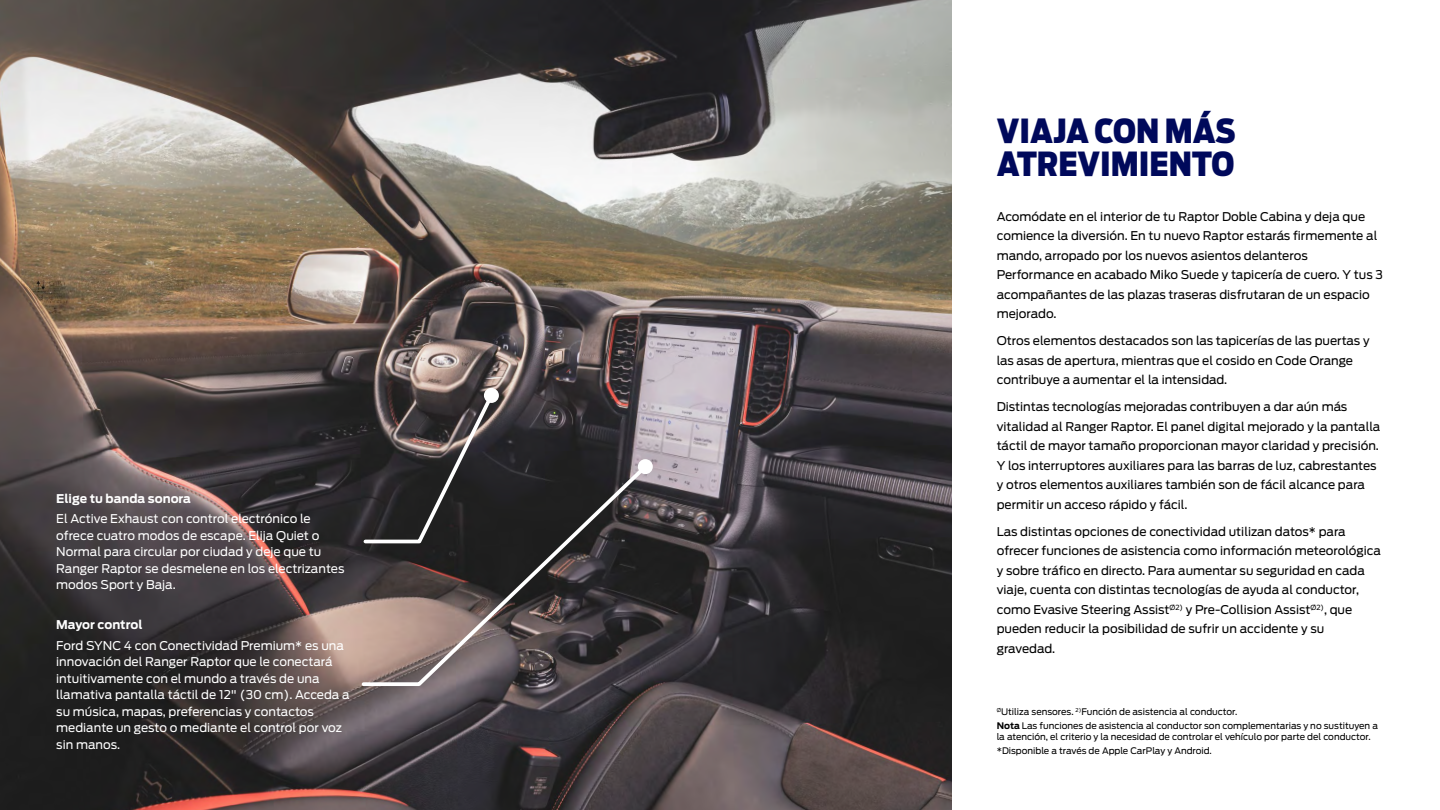
<style>
.page{position:relative;width:1440px;height:810px;background:#fff}
.page>*{position:absolute;margin:0;border:0;box-sizing:border-box;transform-origin:0 0}
.t1{font:900 33px/33px "Ford Antenna Cond";color:#00095b}
.t2{font:12px/19.5px "Ford Antenna";color:#000}
.t3{font:12px/16.5px "Ford Antenna";color:#fff}
.t4{font:700 12px "Ford Antenna";color:#fff}
.t5{font:9px/14.2px "Ford Antenna";color:#000}
.s1{font-weight:700}
</style>
<div class="page">
<img style="left:0;top:0;width:952px;height:810px">
<svg style="left:362px;top:390px;width:134px;height:71px;background:#484242"></svg>
<div style="left:484px;top:388px;width:15px;height:15px;background:#fff;border-radius:50%"></div>
<svg style="left:360px;top:461px;width:291px;height:227px;background:#4a4343"></svg>
<div style="left:638px;top:459px;width:15px;height:15px;background:#fff;border-radius:50%"></div>
<p class="t4" style="left:56px;top:488px;width:136px">Elige tu banda sonora</p>
<p class="t3" style="left:56px;top:509px;width:290px">El Active Exhaust con control electrónico le ofrece cuatro modos de escape. Elija Quiet o Normal para circular por ciudad y deje que tu Ranger Raptor se desmelene en los electrizantes modos Sport y Baja.</p>
<p class="t4" style="left:56px;top:614px;width:88px">Mayor control</p>
<p class="t3" style="left:56px;top:636px;width:295px">Ford SYNC 4 con Conectividad Premium* es una innovación del Ranger Raptor que le conectará intuitivamente con el mundo a través de una llamativa pantalla táctil de 12" (30 cm). Acceda a su música, mapas, preferencias y contactos mediante un gesto o mediante el control por voz sin manos.</p>
<h1 class="t1" style="left:997px;top:110px;width:241px">VIAJA CON MÁS<br>ATREVIMIENTO</h1>
<p class="t2" style="left:997px;top:205px;width:388px">Acomódate en el interior de tu Raptor Doble Cabina y deja que comience la diversión. En tu nuevo Raptor estarás firmemente al mando, arropado por los nuevos asientos delanteros Performance en acabado Miko Suede y tapicería de cuero. Y tus 3 acompañantes de las plazas traseras disfrutaran de un espacio mejorado.</p>
<p class="t2" style="left:997px;top:330px;width:374px">Otros elementos destacados son las tapicerías de las puertas y las asas de apertura, mientras que el cosido en Code Orange contribuye a aumentar el la intensidad.</p>
<p class="t2" style="left:997px;top:396px;width:385px">Distintas tecnologías mejoradas contribuyen a dar aún más vitalidad al Ranger Raptor. El panel digital mejorado y la pantalla táctil de mayor tamaño proporcionan mayor claridad y precisión.<br>Y los interruptores auxiliares para las barras de luz, cabrestantes y otros elementos auxiliares también son de fácil alcance para permitir un acceso rápido y fácil.</p>
<p class="t2" style="left:997px;top:520px;width:386px">Las distintas opciones de conectividad utilizan datos* para ofrecer funciones de asistencia como información meteorológica y sobre tráfico en directo. Para aumentar su seguridad en cada viaje, cuenta con distintas tecnologías de ayuda al conductor, como Evasive Steering Assist<sup>Ø2)</sup> y Pre-Collision Assist<sup>Ø2)</sup>, que pueden reducir la posibilidad de sufrir un accidente y su gravedad.</p>
<p class="t5" style="left:997px;top:703px;width:383px"><sup>Ø</sup>Utiliza sensores. <sup>2)</sup>Función de asistencia al conductor.<br><span class="s1">Nota</span> Las funciones de asistencia al conductor son complementarias y no sustituyen a</p>
<p class="t5" style="left:997px;top:728px;width:375px">la atención, el criterio y la necesidad de controlar el vehículo por parte del conductor. *Disponible a través de Apple CarPlay y Android.</p>
</div>
